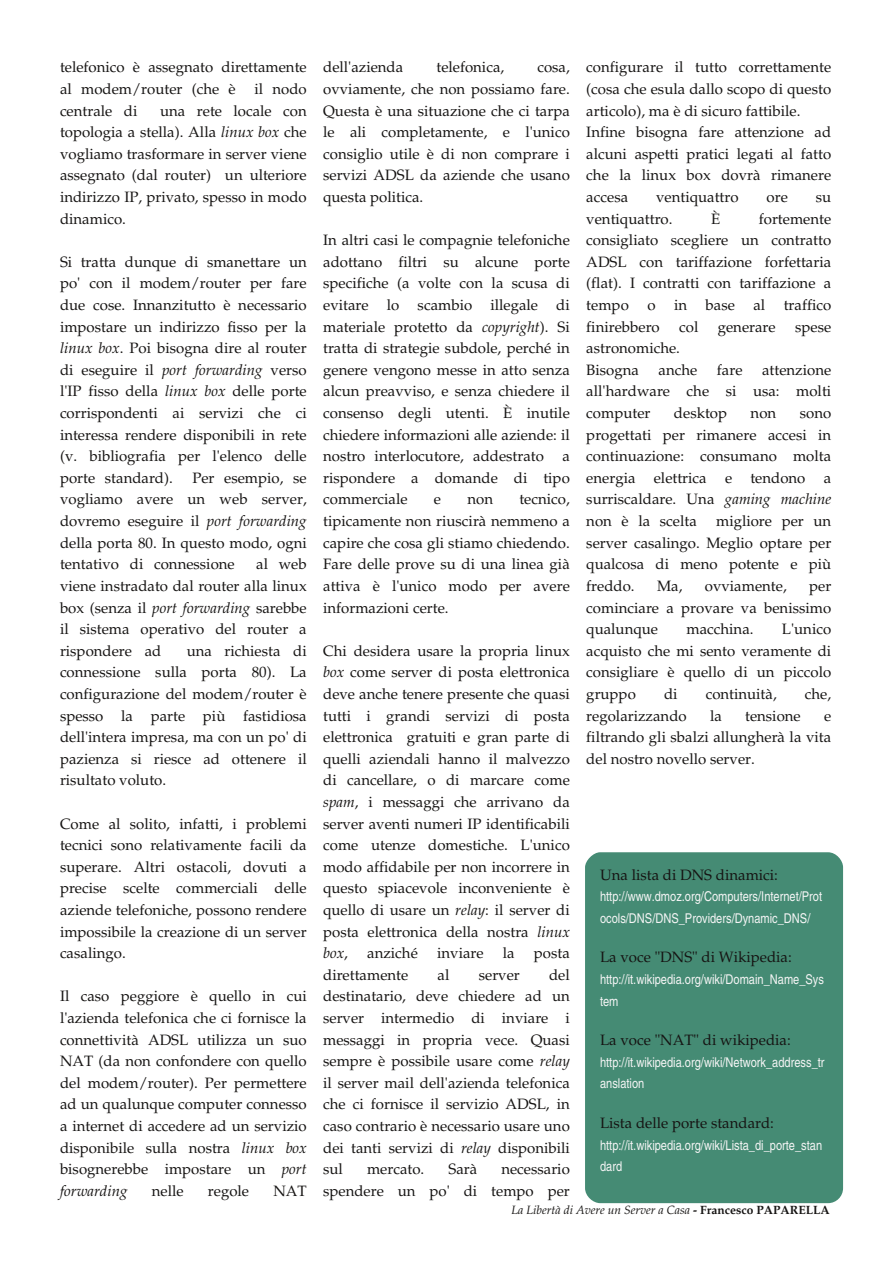
<style>
.page{position:relative;width:893px;height:1263px;background:#fff}
.page>*{position:absolute;margin:0;border:0;box-sizing:border-box;transform-origin:0 0}
.t1{font:15px/21.6px "URW Palladio L Roma";color:#161413;text-align:justify}
.t2{font:italic 15px "URW Palladio L";color:#161413}
.t3{font:condensed 13.5px/21.6px "Nimbus San L";color:#f5f5f5}
.t4{font:italic 12px "URW Palladio L";color:#161413}
.s1{font-family:"URW Palladio L";font-style:italic}
.s2{font-family:"URW Palladio L Roma";font-style:normal}
.s3{font-weight:700;font-style:normal}
</style>
<div class="page">
<div style="left:585px;top:852px;width:258px;height:351px;background:#458b74;border-radius:15px"></div>
<p class="t1" style="left:60px;top:58px;width:248px">telefonico è assegnato direttamente al modem/router (che è il nodo centrale di</p>
<p class="t1" style="left:60px;top:101px;width:248px;text-indent:100px">una rete locale con topologia a stella). Alla <span class="s1">linux box</span> che vogliamo trasformare in server viene assegnato (dal router) un ulteriore indirizzo IP, privato, spesso in modo dinamico.</p>
<p class="t1" style="left:60px;top:253px;width:248px">Si tratta dunque di smanettare un po' con il modem/router per fare due cose. Innanzitutto è necessario impostare un indirizzo fisso per la <span class="s1">linux box</span>. Poi bisogna dire al router di eseguire il <span class="s1">port forwarding</span> verso l'IP fisso della <span class="s1">linux box</span> delle porte corrispondenti ai servizi che ci interessa rendere disponibili in rete (v. bibliografia per l'elenco delle porte standard).</p>
<p class="t1" style="left:60px;top:469px;width:248px;text-indent:132px">Per esempio, se vogliamo avere un web server, dovremo eseguire il <span class="s1">port forwarding </span>della porta 80. In questo modo, ogni tentativo di connessione</p>
<p class="t1" style="left:60px;top:555px;width:248px;text-indent:196px">al web viene instradato dal router alla linux box (senza il <span class="s1">port forwarding</span> sarebbe il sistema operativo del router a rispondere ad</p>
<p class="t1" style="left:60px;top:641px;width:248px;text-indent:127px">una richiesta di connessione sulla porta 80). La configurazione del modem/router è spesso la parte più fastidiosa dell'intera impresa, ma con un po' di pazienza si riesce ad ottenere il risultato voluto.</p>
<p class="t1" style="left:60px;top:814px;width:248px">Come al solito, infatti, i problemi tecnici sono relativamente facili da superare. Altri ostacoli, dovuti a precise scelte commerciali delle aziende telefoniche, possono rendere impossibile la creazione di un server casalingo.</p>
<p class="t1" style="left:60px;top:987px;width:248px">Il caso peggiore è quello in cui l'azienda telefonica che ci fornisce la connettività ADSL utilizza un suo NAT (da non confondere con quello del modem/router). Per permettere ad un qualunque computer connesso a internet di accedere ad un servizio disponibile sulla nostra <span class="s1">linux box </span>bisognerebbe impostare un <span class="s1">port</span></p>
<p class="t2" style="left:60px;top:1185px;width:69px">forwarding</p>
<p class="t1" style="left:152px;top:1181px;width:33px">nelle</p>
<p class="t1" style="left:208px;top:1181px;width:43px">regole</p>
<p class="t1" style="left:273px;top:1181px;width:35px">NAT</p>
<p class="t1" style="left:323px;top:58px;width:82px">dell'azienda</p>
<p class="t1" style="left:436px;top:58px;width:69px">telefonica,</p>
<p class="t1" style="left:586px;top:58px;width:246px;text-align:left">configurare il tutto correttamente (cosa che esula dallo scopo di questo articolo), ma è di sicuro fattibile.<br>Infine bisogna fare attenzione ad alcuni aspetti pratici legati al fatto che la linux box dovrà rimanere accesa</p>
<p class="t1" style="left:323px;top:58px;width:248px;text-indent:214px">cosa, ovviamente, che non possiamo fare.<br>Questa è una situazione che ci tarpa le ali completamente, e l'unico consiglio utile è di non comprare i servizi ADSL da aziende che usano questa politica.</p>
<p class="t1" style="left:323px;top:231px;width:248px">In altri casi le compagnie telefoniche adottano filtri su alcune porte specifiche (a volte con la scusa di evitare lo scambio illegale di materiale protetto da <span class="s1">copyright</span>). Si tratta di strategie subdole, perché in genere vengono messe in atto senza alcun preavviso, e senza chiedere il consenso degli utenti. È inutile chiedere informazioni alle aziende: il nostro interlocutore, addestrato a rispondere a domande di tipo commerciale</p>
<p class="t1" style="left:656px;top:188px;width:84px">ventiquattro</p>
<p class="t1" style="left:767px;top:188px;width:23px">ore</p>
<p class="t1" style="left:816px;top:188px;width:17px">su</p>
<p class="t1" style="left:586px;top:209px;width:88px">ventiquattro.</p>
<p class="t1" style="left:711px;top:209px;width:11px">È</p>
<p class="t1" style="left:586px;top:209px;width:246px;text-indent:172px">fortemente consigliato scegliere un contratto ADSL con tariffazione forfettaria (flat). I contratti con tariffazione a tempo o in base al traffico finirebbero</p>
<p class="t1" style="left:679px;top:317px;width:21px">col</p>
<p class="t1" style="left:718px;top:317px;width:59px">generare</p>
<p class="t1" style="left:795px;top:317px;width:38px">spese</p>
<p class="t1" style="left:586px;top:339px;width:95px">astronomiche.<br>Bisogna</p>
<p class="t1" style="left:658px;top:361px;width:40px">anche</p>
<p class="t1" style="left:717px;top:361px;width:27px">fare</p>
<p class="t1" style="left:586px;top:361px;width:246px;text-indent:176px">attenzione all'hardware che si usa: molti computer</p>
<p class="t1" style="left:674px;top:404px;width:55px">desktop</p>
<p class="t1" style="left:751px;top:404px;width:27px">non</p>
<p class="t1" style="left:586px;top:404px;width:246px;text-indent:213px">sono progettati per rimanere accesi in continuazione: consumano molta energia elettrica e tendono a surriscaldare. Una <span class="s1">gaming machine </span>non è la scelta</p>
<p class="t1" style="left:323px;top:490px;width:248px;text-indent:196px">tecnico, tipicamente non riuscirà nemmeno a capire che cosa gli stiamo chiedendo.<br>Fare delle prove su di una linea già attiva è l'unico modo per avere informazioni certe.</p>
<p class="t1" style="left:323px;top:641px;width:248px">Chi desidera usare la propria linux <span class="s1">box</span> come server di posta elettronica deve anche tenere presente che quasi tutti i grandi servizi di posta elettronica gratuiti e gran parte di quelli aziendali hanno il malvezzo di cancellare, o di marcare come <span class="s1">spam</span>, i messaggi che arrivano da server aventi numeri IP identificabili come utenze domestiche. L'unico modo affidabile per non incorrere in questo spiacevole inconveniente è quello di usare un <span class="s1">relay</span>: il server di posta elettronica della nostra <span class="s1">linux</span></p>
<p class="t2" style="left:323px;top:947px;width:26px">box<span class="s2">,</span></p>
<p class="t1" style="left:367px;top:944px;width:52px">anziché</p>
<p class="t1" style="left:437px;top:944px;width:48px">inviare</p>
<p class="t1" style="left:503px;top:944px;width:13px">la</p>
<p class="t1" style="left:534px;top:944px;width:37px">posta</p>
<p class="t1" style="left:323px;top:965px;width:87px">direttamente</p>
<p class="t1" style="left:438px;top:965px;width:13px">al</p>
<p class="t1" style="left:479px;top:965px;width:43px">server</p>
<p class="t1" style="left:434px;top:490px;width:9px">e</p>
<p class="t1" style="left:467px;top:490px;width:27px">non</p>
<p class="t1" style="left:586px;top:512px;width:246px;text-indent:130px">migliore per un server casalingo. Meglio optare per qualcosa di meno potente e più freddo.</p>
<p class="t1" style="left:657px;top:577px;width:27px">Ma,</p>
<p class="t1" style="left:705px;top:577px;width:83px">ovviamente,</p>
<p class="t1" style="left:586px;top:577px;width:246px;text-indent:223px">per cominciare a provare va benissimo qualunque</p>
<p class="t1" style="left:686px;top:620px;width:69px">macchina.</p>
<p class="t1" style="left:586px;top:620px;width:246px;text-indent:196px">L'unico acquisto che mi sento veramente di consigliare è quello di un piccolo gruppo</p>
<p class="t1" style="left:664px;top:685px;width:15px">di</p>
<p class="t1" style="left:706px;top:685px;width:73px">continuità,</p>
<p class="t1" style="left:805px;top:685px;width:28px">che,</p>
<p class="t1" style="left:586px;top:706px;width:102px">regolarizzando</p>
<p class="t1" style="left:710px;top:706px;width:13px">la</p>
<p class="t1" style="left:745px;top:706px;width:57px">tensione</p>
<p class="t1" style="left:586px;top:706px;width:246px;text-indent:238px">e filtrando gli sbalzi allungherà la vita del nostro novello server.</p>
<p class="t1" style="left:600px;top:865px;width:180px">Una lista di DNS dinamici:</p>
<p class="t3" style="left:600px;top:886px;width:224px">http://www.dmoz.org/Computers/Internet/Prot ocols/DNS/DNS_Providers/Dynamic_DNS/</p>
<p class="t1" style="left:600px;top:948px;width:193px">La voce "DNS" di Wikipedia:</p>
<p class="t3" style="left:600px;top:969px;width:225px">http://it.wikipedia.org/wiki/Domain_Name_Sys tem</p>
<p class="t1" style="left:600px;top:1031px;width:192px">La voce "NAT" di wikipedia:</p>
<p class="t3" style="left:600px;top:1051px;width:226px">http://it.wikipedia.org/wiki/Network_address_tr anslation</p>
<p class="t1" style="left:600px;top:1114px;width:175px">Lista delle porte standard:</p>
<p class="t3" style="left:600px;top:1134px;width:224px">http://it.wikipedia.org/wiki/Lista_di_porte_stan dard</p>
<p class="t4" style="left:511px;top:1205px;width:320px">La Libertà di Avere un Server a Casa <span class="s3">- Francesco PAPARELLA</span></p>
<p class="t1" style="left:323px;top:965px;width:248px;text-indent:226px">del destinatario, deve chiedere ad un server intermedio di inviare i messaggi in propria vece. Quasi sempre è possibile usare come <span class="s1">relay </span>il server mail dell'azienda telefonica che ci fornisce il servizio ADSL, in caso contrario è necessario usare uno dei tanti servizi di <span class="s1">relay</span> disponibili sul</p>
<p class="t1" style="left:367px;top:1160px;width:59px">mercato.</p>
<p class="t1" style="left:448px;top:1160px;width:30px">Sarà</p>
<p class="t1" style="left:323px;top:1160px;width:248px;text-align:right">necessario<br>spendere un po' di tempo per</p>
</div>
